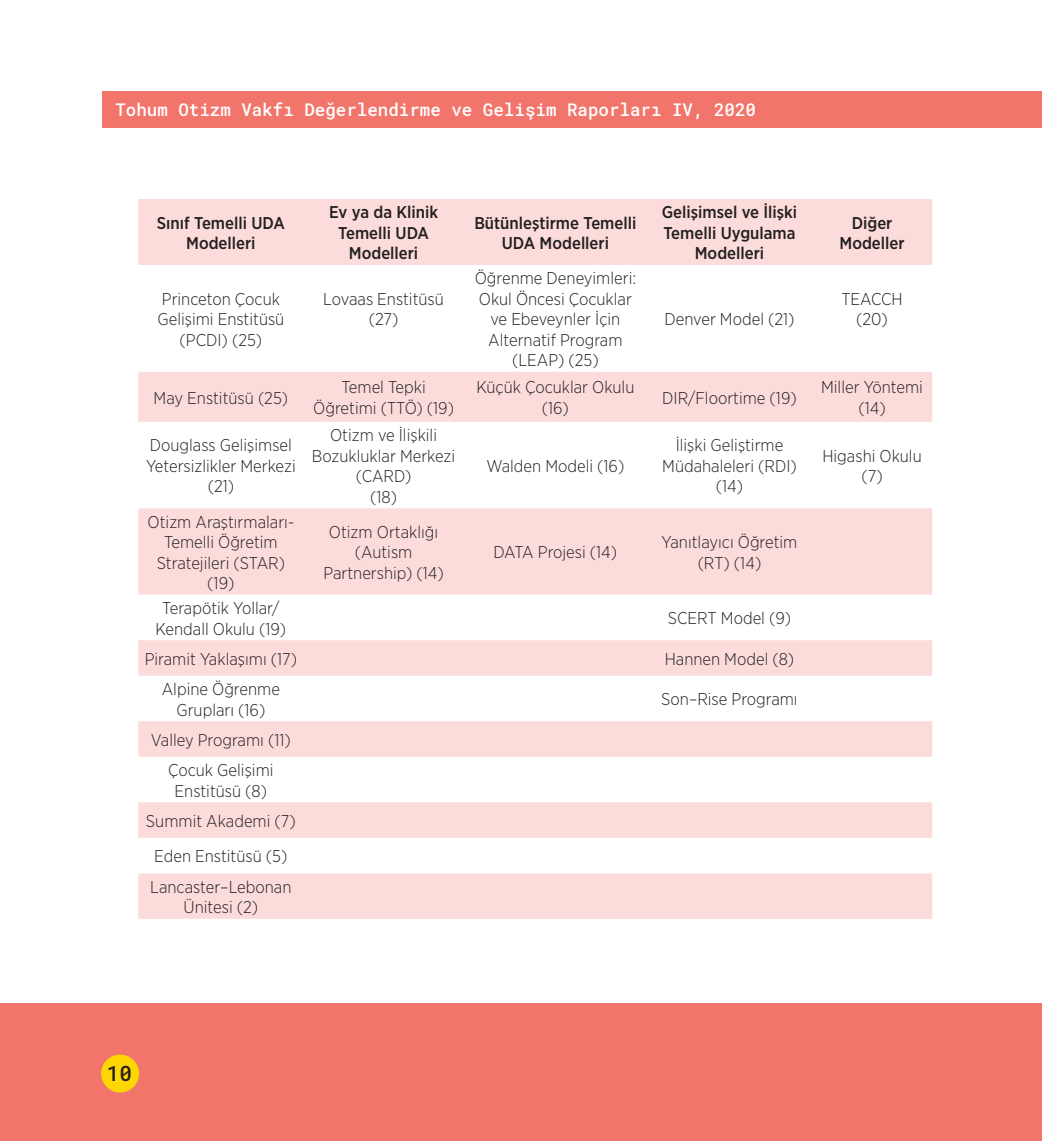
<style>
.page{position:relative;width:1042px;height:1141px;background:#fff}
.page>*{position:absolute;margin:0;border:0;box-sizing:border-box;transform-origin:0 0}
.t1{font:500 21px "Roboto Mono";color:#231f20}
.t2{font:500 17.5px "Roboto Mono";color:#fff}
.t3{font:300 16.97px/20.5px "Gotham Narrow";color:#231f20;text-align:center}
.t4{font:500 16.97px/20.5px "Gotham Narrow";color:#231f20;text-align:center}
</style>
<div class="page">
<div style="left:0;top:1003px;width:1042px;height:138px;background:#f2756b"></div>
<div style="left:101px;top:1055px;width:38px;height:37px;background:#fed702;border-radius:50%"></div>
<svg style="left:138px;top:199px;width:794px;height:720px"></svg>
<div style="left:103px;top:91px;width:939px;height:36px;background:#f2756b"></div>
<p class="t2" style="left:115px;top:97px;width:642px">Tohum Otizm Vakfı Değerlendirme ve Gelişim Raporları IV, 2020</p>
<p class="t4" style="left:157px;top:212px;width:130px">Sınıf Temelli UDA<br>Modelleri</p>
<p class="t4" style="left:329px;top:202px;width:111px">Ev ya da Klinik<br>Temelli UDA<br>Modelleri</p>
<p class="t4" style="left:474px;top:212px;width:164px">Bütünleştirme Temelli<br>UDA Modelleri</p>
<p class="t3" style="left:157px;top:288px;width:128px">Princeton Çocuk<br>Gelişimi Enstitüsü (PCDI) (25)</p>
<p class="t3" style="left:323px;top:288px;width:122px">Lovaas Enstitüsü (27)</p>
<p class="t3" style="left:475px;top:268px;width:163px">Öğrenme Deneyimleri:<br>Okul Öncesi Çocuklar ve Ebeveynler İçin<br>Alternatif Program (LEAP) (25)</p>
<p class="t4" style="left:662px;top:202px;width:137px">Gelişimsel ve İlişki<br>Temelli Uygulama<br>Modelleri</p>
<p class="t3" style="left:664px;top:309px;width:131px">Denver Model (21)</p>
<p class="t4" style="left:839px;top:212px;width:67px">Diğer<br>Modeller</p>
<p class="t3" style="left:841px;top:288px;width:63px">TEACCH (20)</p>
<p class="t3" style="left:154px;top:387px;width:136px">May Enstitüsü (25)</p>
<p class="t3" style="left:313px;top:377px;width:142px">Temel Tepki<br>Öğretimi (TTÖ) (19)</p>
<p class="t3" style="left:476px;top:377px;width:160px">Küçük Çocuklar Okulu (16)</p>
<p class="t3" style="left:662px;top:387px;width:136px">DIR/Floortime (19)</p>
<p class="t3" style="left:821px;top:377px;width:103px">Miller Yöntemi (14)</p>
<p class="t3" style="left:146px;top:435px;width:151px">Douglass Gelişimsel<br>Yetersizlikler Merkezi (21)</p>
<p class="t3" style="left:312px;top:425px;width:145px">Otizm ve İlişkili<br>Bozukluklar Merkezi (CARD)<br>(18)</p>
<p class="t3" style="left:662px;top:435px;width:136px">İlişki Geliştirme<br>Müdahaleleri (RDI) (14)</p>
<p class="t3" style="left:822px;top:445px;width:101px">Higashi Okulu (7)</p>
<p class="t3" style="left:486px;top:455px;width:139px">Walden Modeli (16)</p>
<p class="t3" style="left:148px;top:511px;width:148px">Otizm Araştırmaları-<br>Temelli Öğretim<br>Stratejileri (STAR) (19)</p>
<p class="t3" style="left:323px;top:521px;width:122px">Otizm Ortaklığı (Autism<br>Partnership) (14)</p>
<p class="t3" style="left:493px;top:542px;width:125px">DATA Projesi (14)</p>
<p class="t3" style="left:661px;top:532px;width:137px">Yanıtlayıcı Öğretim (RT) (14)</p>
<p class="t3" style="left:155px;top:597px;width:132px">Terapötik Yollar/<br>Kendall Okulu (19)</p>
<p class="t3" style="left:668px;top:608px;width:125px">SCERT Model (9)</p>
<p class="t3" style="left:145px;top:648px;width:154px">Piramit Yaklaşımı (17)</p>
<p class="t3" style="left:665px;top:648px;width:131px">Hannen Model (8)</p>
<p class="t3" style="left:162px;top:678px;width:120px">Alpine Öğrenme<br>Grupları (16)</p>
<p class="t3" style="left:661px;top:689px;width:138px">Son–Rise Programı</p>
<p class="t3" style="left:151px;top:724px;width:141px;line-height:30.3px">Valley Programı (11)<br>Çocuk Gelişimi</p>
<p class="t3" style="left:146px;top:775px;width:151px;line-height:30.3px">Enstitüsü (8)<br>Summit Akademi (7)</p>
<p class="t3" style="left:150px;top:841px;width:143px;line-height:30.3px;text-align:left">Eden Enstitüsü (5)<br>Lancaster–Lebonan</p>
<p class="t3" style="left:184px;top:897px;width:76px">Ünitesi (2)</p>
<p class="t1" style="left:107px;top:1059px;width:27px">10</p>
</div>
